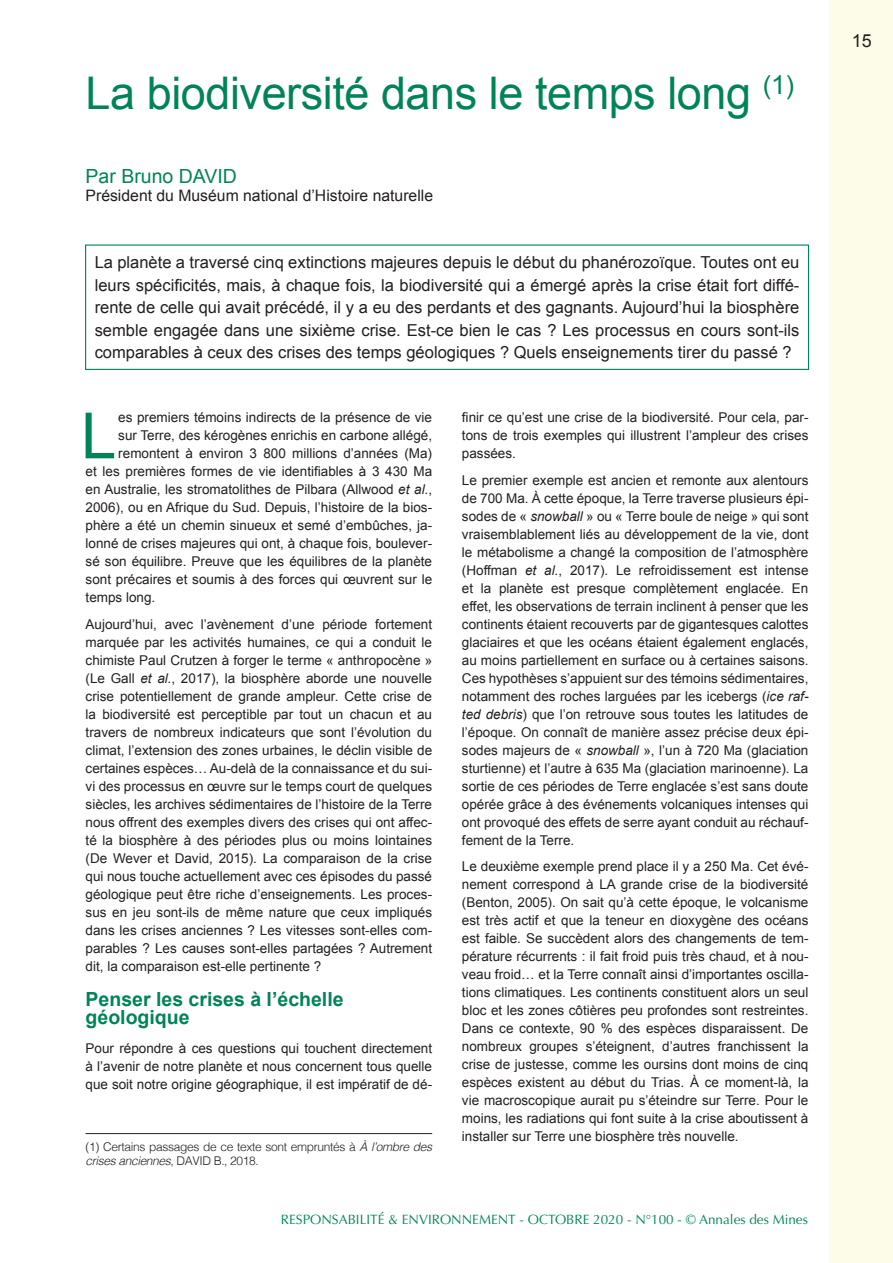
<style>
.page{position:relative;width:893px;height:1263px;background:#fff}
.page>*{position:absolute;margin:0;border:0;box-sizing:border-box;transform-origin:0 0}
.texte_courant{font:63.75px "Arial";color:#008457}
.Titre{font:45px "Arial";letter-spacing:-.01em;color:#008457}
.INTER_1{font:700 19.5px/18px "Arial";color:#008457}
.auteur{font:19.5px "Arial";color:#008457}
.t1{font:18px "Arial";color:#231f20}
.chapeau{font:16.5px/22.5px "Arial";color:#231f20;text-align:justify}
.profession_auteur{font:15.75px "Arial";color:#231f20}
.texte_courant-2{font:13.5px/18px "Arial";color:#231f20;text-align:justify}
.t2{font:13.5px "Optima";color:#008457}
.légende{font:300 12px/14.4px "Helvetica";letter-spacing:-.03em;color:#231f20}
.s1{font-style:italic}
</style>
<div class="page">
<div style="left:85px;top:244px;width:724px;height:126px;border:1px solid #008457"></div>
<div style="left:829px;top:0;width:64px;height:1263px;background:#fdfce8"></div>
<hr style="left:86px;top:1133px;width:346px;height:1px;background:#231f20">
<p class="Titre" style="left:86px;top:64px;width:710px">La biodiversité dans le temps long <sup>(1)</sup></p>
<p class="auteur" style="left:86px;top:163px;width:153px">Par Bruno DAVID</p>
<p class="profession_auteur" style="left:86px;top:185px;width:349px">Président du Muséum national d’Histoire naturelle</p>
<p class="chapeau" style="left:95px;top:251px;width:706px">La planète a traversé cinq extinctions majeures depuis le début du phanérozoïque. Toutes ont eu leurs spécificités, mais, à chaque fois, la biodiversité qui a émergé après la crise était fort diffé&shy;rente de celle qui avait précédé, il y a eu des perdants et des gagnants. Aujourd’hui la biosphère semble engagée dans une sixième crise. Est-ce bien le cas ? Les processus en cours sont-ils comparables à ceux des crises des temps géologiques ? Quels enseignements tirer du passé ?</p>
<p class="texte_courant" style="left:81px;top:394px;width:37px">L</p>
<p class="texte_courant-2" style="left:118px;top:409px;width:315px">es premiers témoins indirects de la présence de vie</p>
<p class="texte_courant-2" style="left:118px;top:427px;width:315px">sur Terre, des kérogènes enrichis en carbone allégé,</p>
<p class="texte_courant-2" style="left:118px;top:445px;width:315px">remontent à environ 3 800 millions d’années (Ma)</p>
<p class="texte_courant-2" style="left:86px;top:463px;width:348px">et les premières formes de vie identifiables à 3 430 Ma</p>
<p class="texte_courant-2" style="left:86px;top:481px;width:348px">en Australie, les stromatolithes de Pilbara (Allwood <span class="s1">et al.</span>,</p>
<p class="texte_courant-2" style="left:86px;top:499px;width:348px">2006), ou en Afrique du Sud. Depuis, l’histoire de la bios-</p>
<p class="texte_courant-2" style="left:86px;top:517px;width:348px">phère a été un chemin sinueux et semé d’embûches, ja-</p>
<p class="texte_courant-2" style="left:86px;top:535px;width:348px">lonné de crises majeures qui ont, à chaque fois, boulever-</p>
<p class="texte_courant-2" style="left:86px;top:553px;width:348px">sé son équilibre. Preuve que les équilibres de la planète</p>
<p class="texte_courant-2" style="left:86px;top:571px;width:348px">sont précaires et soumis à des forces qui œuvrent sur le</p>
<p class="texte_courant-2" style="left:86px;top:589px;width:71px">temps long.</p>
<p class="texte_courant-2" style="left:86px;top:615px;width:348px">Aujourd’hui, avec l’avènement d’une période fortement marquée par les activités humaines, ce qui a conduit le chimiste Paul Crutzen à forger le terme « anthropocène » (Le Gall <span class="s1">et al.</span>, 2017), la biosphère aborde une nouvelle crise potentiellement de grande ampleur. Cette crise de la biodiversité est perceptible par tout un chacun et au travers de nombreux indicateurs que sont l’évolution du climat, l’extension des zones urbaines, le déclin visible de certaines espèces… Au-delà de la connaissance et du sui&shy;vi des processus en œuvre sur le temps court de quelques siècles, les archives sédimentaires de l’histoire de la Terre nous offrent des exemples divers des crises qui ont affec&shy;té la biosphère à des périodes plus ou moins lointaines (De Wever et David, 2015). La comparaison de la crise qui nous touche actuellement avec ces épisodes du passé géologique peut être riche d’enseignements. Les proces&shy;sus en jeu sont-ils de même nature que ceux impliqués dans les crises anciennes ? Les vitesses sont-elles com&shy;parables ? Les causes sont-elles partagées ? Autrement dit, la comparaison est-elle pertinente ?</p>
<p class="INTER_1" style="left:86px;top:991px;width:260px">Penser les crises à l’échelle géologique</p>
<p class="texte_courant-2" style="left:86px;top:1039px;width:348px">Pour répondre à ces questions qui touchent directement à l’avenir de notre planète et nous concernent tous quelle que soit notre origine géographique, il est impératif de dé-</p>
<p class="légende" style="left:86px;top:1138px;width:348px">(1) Certains passages de ce texte sont empruntés à <span class="s1">À l’ombre des crises anciennes</span>, DAVID B., 2018.</p>
<p class="texte_courant-2" style="left:462px;top:409px;width:348px">finir ce qu’est une crise de la biodiversité. Pour cela, par&shy;tons de trois exemples qui illustrent l’ampleur des crises passées.</p>
<p class="texte_courant-2" style="left:462px;top:471px;width:348px">Le premier exemple est ancien et remonte aux alentours de 700 Ma. À cette époque, la Terre traverse plusieurs épi&shy;sodes de « <span class="s1">snowball</span> » ou « Terre boule de neige » qui sont vraisemblablement liés au développement de la vie, dont le métabolisme a changé la composition de l’atmosphère (Hoffman <span class="s1">et al.</span>, 2017). Le refroidissement est intense et la planète est presque complètement englacée. En effet, les observations de terrain inclinent à penser que les continents étaient recouverts par de gigantesques calottes glaciaires et que les océans étaient également englacés, au moins partiellement en surface ou à certaines saisons.<br>Ces hypothèses s’appuient sur des témoins sédimentaires, notamment des roches larguées par les icebergs (<span class="s1">ice raf&shy;ted debris</span>) que l’on retrouve sous toutes les latitudes de l’époque. On connaît de manière assez précise deux épi&shy;sodes majeurs de « <span class="s1">snowball</span> », l’un à 720 Ma (glaciation sturtienne) et l’autre à 635 Ma (glaciation marinoenne). La sortie de ces périodes de Terre englacée s’est sans doute opérée grâce à des événements volcaniques intenses qui ont provoqué des effets de serre ayant conduit au réchauf&shy;fement de la Terre.</p>
<p class="texte_courant-2" style="left:462px;top:858px;width:348px">Le deuxième exemple prend place il y a 250 Ma. Cet évé&shy;nement correspond à LA grande crise de la biodiversité (Benton, 2005). On sait qu’à cette époque, le volcanisme est très actif et que la teneur en dioxygène des océans est faible. Se succèdent alors des changements de tem&shy;pérature récurrents : il fait froid puis très chaud, et à nou&shy;veau froid… et la Terre connaît ainsi d’importantes oscilla&shy;tions climatiques. Les continents constituent alors un seul bloc et les zones côtières peu profondes sont restreintes.<br>Dans ce contexte, 90 % des espèces disparaissent. De nombreux groupes s’éteignent, d’autres franchissent la crise de justesse, comme les oursins dont moins de cinq espèces existent au début du Trias. À ce moment-là, la vie macroscopique aurait pu s’éteindre sur Terre. Pour le moins, les radiations qui font suite à la crise aboutissent à installer sur Terre une biosphère très nouvelle.</p>
<p class="t2" style="left:281px;top:1212px;width:528px">RESPONSABILITÉ &amp; ENVIRONNEMENT - OCTOBRE 2020 - N°100 - © Annales des Mines</p>
<p class="t1" style="left:852px;top:29px;width:22px">15</p>
</div>
